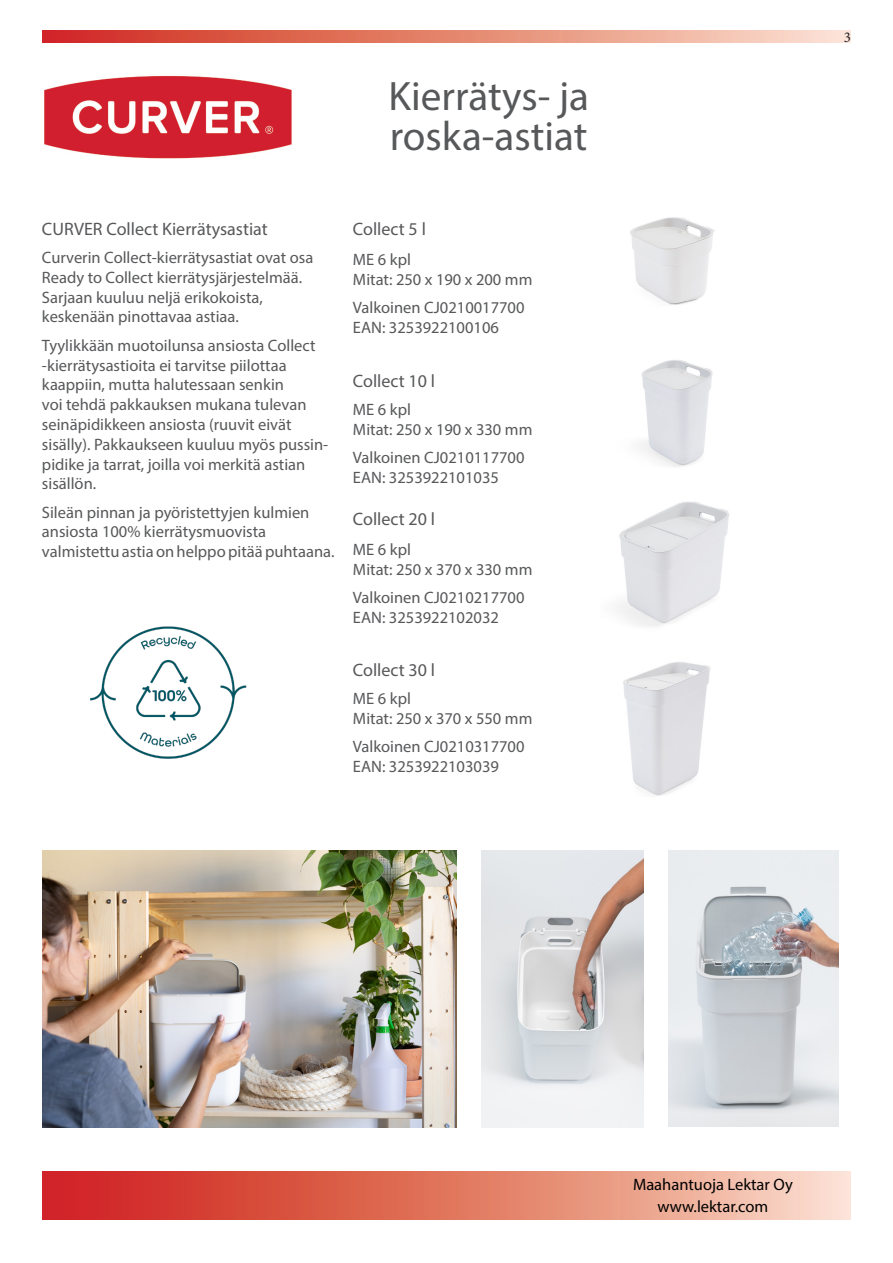
<style>
.page{position:relative;width:893px;height:1263px;background:#fff}
.page>*{position:absolute;margin:0;border:0;box-sizing:border-box;transform-origin:0 0}
.t1{font:41.25px/39.6px "Myriad Pro";color:#57585a}
.t2{font:18px "Myriad Pro";color:#57585a}
.t3{font:16.5px/19.8px "Myriad Pro";color:#57585a}
.t4{font:16.5px/22px "Myriad Pro";color:#000;text-align:center}
.t5{font:15px "Minion Pro";color:#231f20}
</style>
<div class="page">
<svg style="left:43px;top:1171px;width:807px;height:49px;background:#e27867"></svg>
<svg style="left:43px;top:31px;width:807px;height:12px;background:#e48572"></svg>
<img style="left:630px;top:217px;width:85px;height:88px">
<img style="left:639px;top:360px;width:74px;height:107px">
<img style="left:618px;top:501px;width:112px;height:126px">
<img style="left:623px;top:662px;width:88px;height:134px">
<img style="left:90px;top:626px;width:157px;height:133px">
<img style="left:45px;top:75px;width:247px;height:84px">
<img style="left:43px;top:850px;width:413px;height:278px">
<img style="left:481px;top:850px;width:163px;height:278px">
<img style="left:669px;top:850px;width:170px;height:277px">
<p class="t1" style="left:388px;top:76px;width:202px">Kierrätys- ja roska-astiat</p>
<p class="t2" style="left:42px;top:218px;width:227px">CURVER Collect Kierrätysastiat</p>
<p class="t3" style="left:42px;top:247px;width:273px">Curverin Collect-kierrätysastiat ovat osa Ready to Collect kierrätysjärjestelmää.<br>Sarjaan kuuluu neljä erikokoista, keskenään pinottavaa astiaa.</p>
<p class="t3" style="left:42px;top:335px;width:288px">Tyylikkään muotoilunsa ansiosta Collect -kierrätysastioita ei tarvitse piilottaa kaappiin, mutta halutessaan senkin<br>voi tehdä pakkauksen mukana tulevan seinäpidikkeen ansiosta (ruuvit eivät sisälly). Pakkaukseen kuuluu myös pussin&shy;pidike ja tarrat, joilla voi merkitä astian sisällön.</p>
<p class="t3" style="left:42px;top:502px;width:294px">Sileän pinnan ja pyöristettyjen kulmien ansiosta 100% kierrätysmuovista valmistettu astia on helppo pitää puhtaana.</p>
<p class="t2" style="left:353px;top:217px;width:75px">Collect 5 l</p>
<p class="t3" style="left:353px;top:249px;width:181px">ME 6 kpl<br>Mitat: 250 x 190 x 200 mm</p>
<p class="t3" style="left:353px;top:297px;width:173px">Valkoinen CJ0210017700<br>EAN: 3253922100106</p>
<p class="t2" style="left:353px;top:370px;width:84px">Collect 10 l</p>
<p class="t3" style="left:353px;top:399px;width:181px">ME 6 kpl<br>Mitat: 250 x 190 x 330 mm</p>
<p class="t3" style="left:353px;top:447px;width:173px">Valkoinen CJ0210117700<br>EAN: 3253922101035</p>
<p class="t2" style="left:353px;top:508px;width:84px">Collect 20 l</p>
<p class="t3" style="left:353px;top:539px;width:181px">ME 6 kpl<br>Mitat: 250 x 370 x 330 mm</p>
<p class="t3" style="left:353px;top:587px;width:173px">Valkoinen CJ0210217700<br>EAN: 3253922102032</p>
<p class="t2" style="left:353px;top:659px;width:84px">Collect 30 l</p>
<p class="t3" style="left:353px;top:689px;width:181px">ME 6 kpl<br>Mitat: 250 x 370 x 550 mm</p>
<p class="t3" style="left:353px;top:737px;width:173px">Valkoinen CJ0210317700<br>EAN: 3253922103039</p>
<p class="t5" style="left:844px;top:27px;width:9px">3</p>
<p class="t4" style="left:633px;top:1173px;width:161px">Maahantuoja Lektar Oy www.lektar.com</p>
</div>
